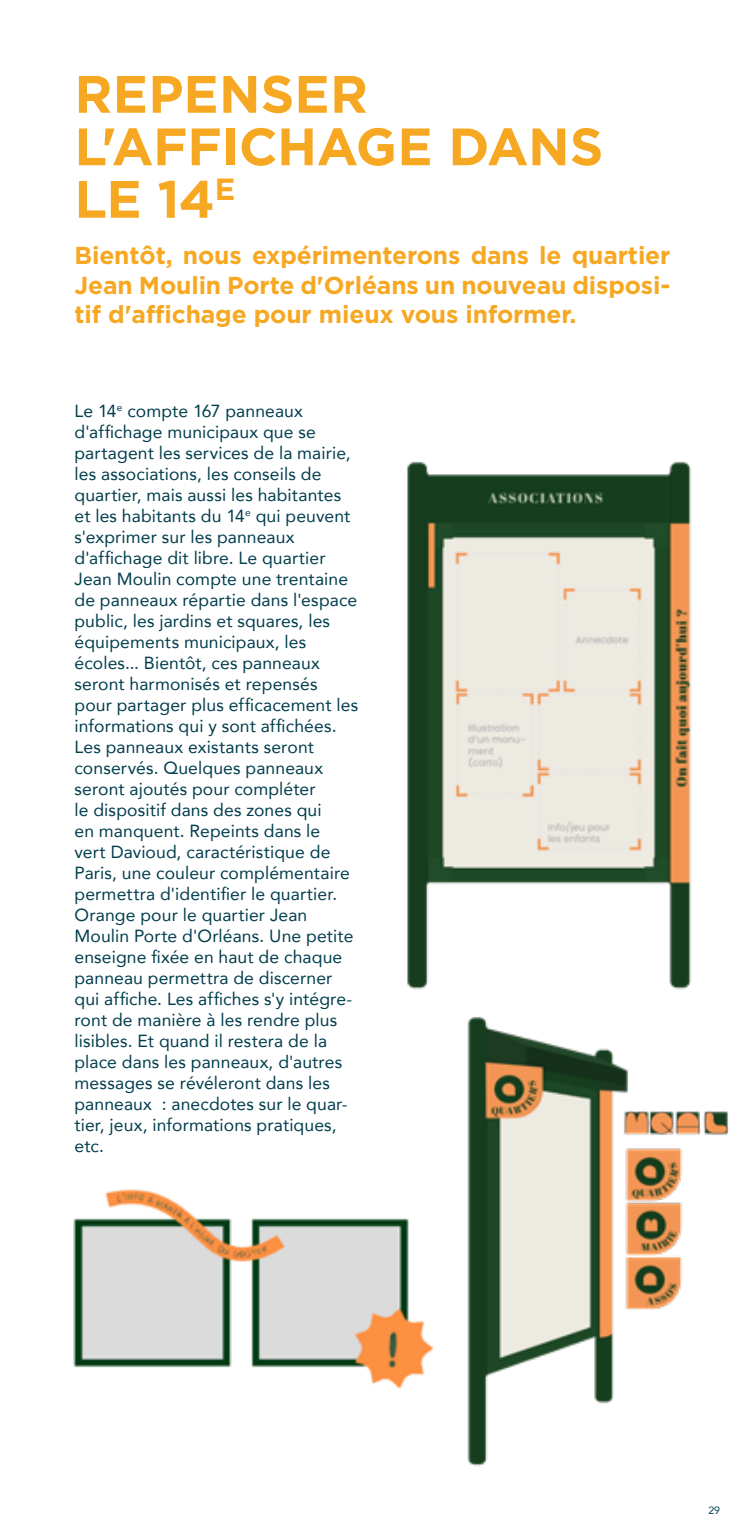
<style>
.page{position:relative;width:745px;height:1538px;background:#fff}
.page>*{position:absolute;margin:0;border:0;box-sizing:border-box;transform-origin:0 0}
.t1{font:700 52.5px/52.5px "Gotham";letter-spacing:-.005em;color:#f7a823}
.t2{font:700 24.5px/29.4px "Gotham";letter-spacing:-.005em;color:#f7a823;text-align:justify}
.t3{font:17.5px/21px "Avenir";letter-spacing:.005em;color:#003d4d}
.t4{font:10.5px "Avenir";color:#003d4d}
</style>
<div class="page">
<img style="left:73px;top:1189px;width:353px;height:200px">
<img style="left:426px;top:1017px;width:303px;height:449px">
<div style="left:617px;top:1310px;width:73px;height:94px;background:#fff"></div>
<img style="left:407px;top:461px;width:285px;height:529px">
<h1 class="t1" style="left:74px;top:67px;width:530px">REPENSER<br>L'AFFICHAGE DANS<br>LE 14<sup>E</sup></h1>
<h2 class="t2" style="left:74px;top:240px;width:597px">Bientôt, nous expérimenterons dans le quartier Jean Moulin Porte d'Orléans un nouveau disposi&shy;tif d'affichage pour mieux vous informer.</h2>
<p class="t3" style="left:74px;top:399px;width:285px">Le 14<sup>e</sup> compte 167 panneaux d'affichage municipaux que se partagent les services de la mairie, les associations, les conseils de quartier, mais aussi les habitantes et les habitants du 14<sup>e</sup> qui peuvent s'exprimer sur les panneaux d'affichage dit libre. Le quartier<br>Jean Moulin compte une trentaine de panneaux répartie dans l'espace public, les jardins et squares, les équipements municipaux, les écoles... Bientôt, ces panneaux seront harmonisés et repensés pour partager plus efficacement les informations qui y sont affichées.<br>Les panneaux existants seront conservés. Quelques panneaux seront ajoutés pour compléter<br>le dispositif dans des zones qui<br>en manquent. Repeints dans le<br>vert Davioud, caractéristique de<br>Paris, une couleur complémentaire permettra d'identifier le quartier.<br>Orange pour le quartier Jean<br>Moulin Porte d'Orléans. Une petite enseigne fixée en haut de chaque panneau permettra de discerner qui affiche. Les affiches s'y intégre&shy;ront de manière à les rendre plus lisibles. Et quand il restera de la place dans les panneaux, d'autres messages se révéleront dans les panneaux : anecdotes sur le quar&shy;tier, jeux, informations pratiques, etc.</p>
<p class="t4" style="left:708px;top:1501px;width:13px">29</p>
</div>
